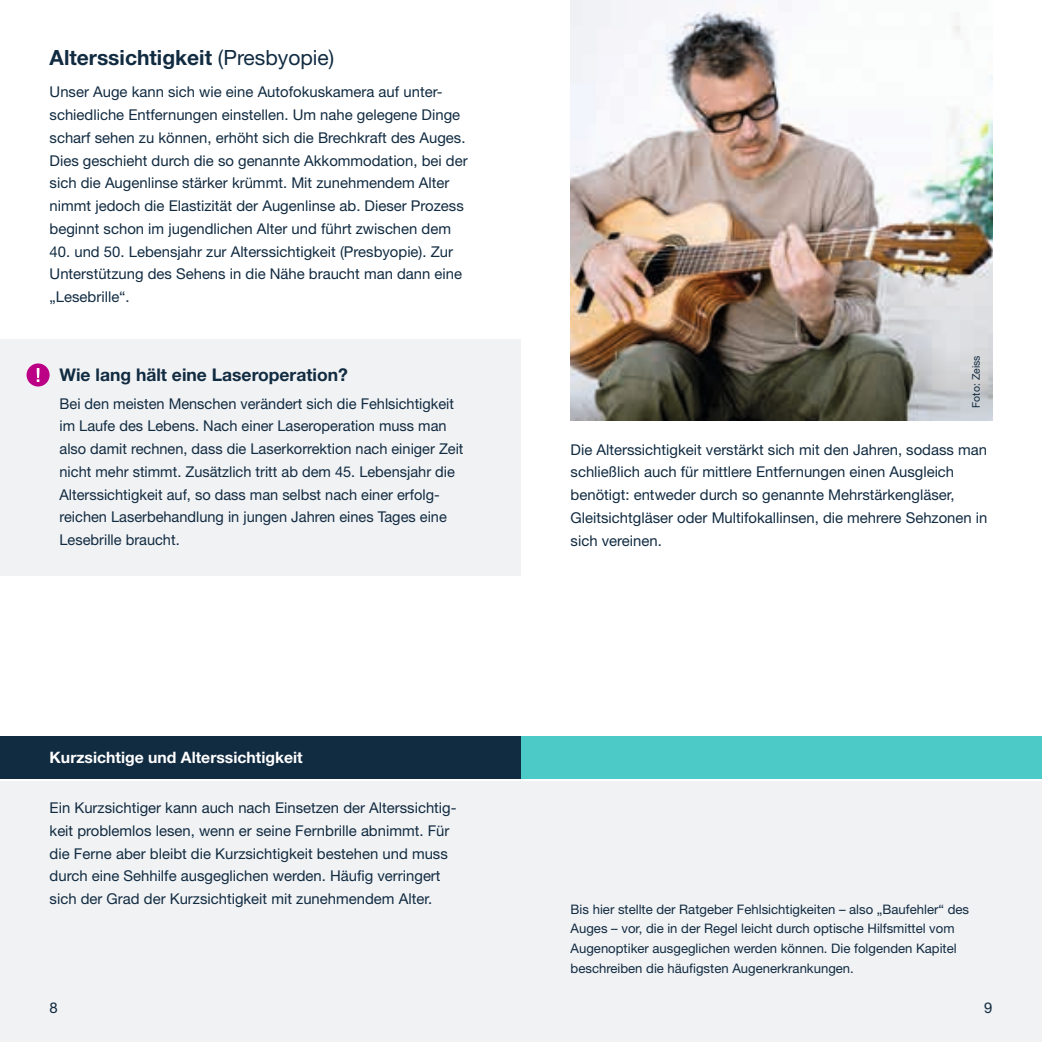
<style>
.page{position:relative;width:1042px;height:1042px;background:#fff}
.page>*{position:absolute;margin:0;border:0;box-sizing:border-box;transform-origin:0 0}
.Headline{font:700 21px "Helvetica Neue LT Std";color:#112b41}
.Subheadline{font:700 17.5px "Helvetica Neue LT Std";color:#112b41}
.t1{font:700 15.75px "Helvetica Neue LT Std";color:#fff}
.fließtext{font:14.88px/22.8px "Helvetica Neue LT Std";color:#112b41}
.fließtext-2{font:13.12px/19.6px "Helvetica Neue LT Std";color:#112b41}
.Headline-2{font:10.5px "Helvetica Neue LT Std";color:#112b41}
.s1{font-weight:400}
</style>
<div class="page">
<div style="left:521px;top:737px;width:521px;height:42px;background:#4bcac8"></div>
<div style="left:0;top:781px;width:1042px;height:261px;background:#f1f2f4"></div>
<img style="left:570px;top:0;width:422px;height:420px">
<div style="left:0;top:737px;width:521px;height:42px;background:#112b41"></div>
<div style="left:0;top:339px;width:521px;height:236px;background:#f1f2f4"></div>
<div style="left:27px;top:363px;width:23px;height:23px;background:#bb0086;border-radius:50%"></div>
<svg style="left:37px;top:368px;width:2px;height:14px"></svg>
<p class="Headline" style="left:50px;top:44px;width:286px">Alterssichtigkeit <span class="s1">(Presbyopie)</span></p>
<p class="fließtext" style="left:50px;top:80px;width:420px">Unser Auge kann sich wie eine Autofokuskamera auf unter&shy;schiedliche Entfernungen einstellen. Um nahe gelegene Dinge scharf sehen zu können, erhöht sich die Brechkraft des Auges.<br>Dies geschieht durch die so genannte Akkommodation, bei der sich die Augenlinse stärker krümmt. Mit zunehmendem Alter nimmt jedoch die Elastizität der Augenlinse ab. Dieser Prozess beginnt schon im jugendlichen Alter und führt zwischen dem</p>
<p class="fließtext" style="left:50px;top:240px;width:414px">40. und 50. Lebensjahr zur Alterssichtigkeit (Presbyopie). Zur<br>Unterstützung des Sehens in die Nähe braucht man dann eine „Lesebrille“.</p>
<p class="Subheadline" style="left:60px;top:364px;width:290px">Wie lang hält eine Laseroperation?</p>
<p class="fließtext" style="left:60px;top:392px;width:405px">Bei den meisten Menschen verändert sich die Fehlsichtigkeit im Laufe des Lebens. Nach einer Laseroperation muss man also damit rechnen, dass die Laserkorrektion nach einiger Zeit nicht mehr stimmt. Zusätzlich tritt ab dem 45. Lebensjahr die Alterssichtigkeit auf, so dass man selbst nach einer erfolg&shy;reichen Laserbehandlung in jungen Jahren eines Tages eine Lesebrille braucht.</p>
<p class="t1" style="left:50px;top:748px;width:255px">Kurzsichtige und Alterssichtigkeit</p>
<p class="fließtext" style="left:50px;top:796px;width:408px">Ein Kurzsichtiger kann auch nach Einsetzen der Alterssichtig&shy;keit problemlos lesen, wenn er seine Fernbrille abnimmt. Für die Ferne aber bleibt die Kurzsichtigkeit bestehen und muss durch eine Sehhilfe ausgeglichen werden. Häufig verringert sich der Grad der Kurzsichtigkeit mit zunehmendem Alter.</p>
<p class="fließtext" style="left:50px;top:996px;width:10px">8</p>
<p class="Headline-2" style="left:970px;top:408px;width:54px;rotate:-90deg">Foto: Zeiss</p>
<p class="fließtext" style="left:570px;top:438px;width:418px">Die Alterssichtigkeit verstärkt sich mit den Jahren, sodass man schließlich auch für mittlere Entfernungen einen Ausgleich benötigt: entweder durch so genannte Mehrstärkengläser, Gleitsichtgläser oder Multifokallinsen, die mehrere Sehzonen in sich vereinen.</p>
<p class="fließtext-2" style="left:570px;top:899px;width:400px">Bis hier stellte der Ratgeber Fehlsichtigkeiten – also „Baufehler“ des Auges – vor, die in der Regel leicht durch optische Hilfsmittel vom Augenoptiker ausgeglichen werden können. Die folgenden Kapitel beschreiben die häufigsten Augenerkrankungen.</p>
<p class="fließtext" style="left:984px;top:996px;width:10px">9</p>
</div>
